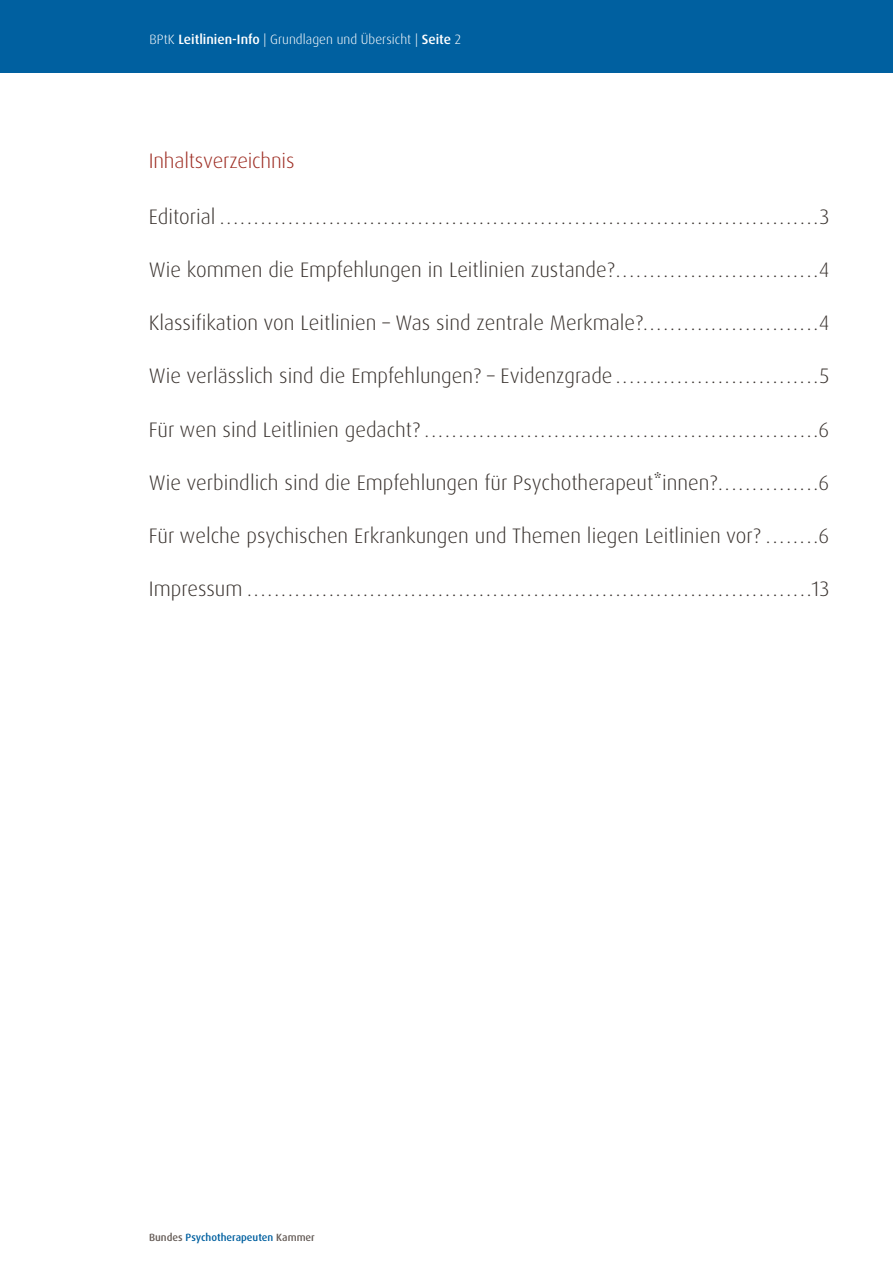
<style>
.page{position:relative;width:893px;height:1263px;background:#fff}
.page>*{position:absolute;margin:0;border:0;box-sizing:border-box;transform-origin:0 0}
.t1{font:300 21px "Dax OT";color:#3a332f}
.H1_headline_14_16{font:300 21px "Dax OT";letter-spacing:-.01em;color:#9e2e24}
.inhaltsverzeichnis_BPtK_1_Ebene{font:15px "Minion Pro";color:#3a332f}
.t2{font:300 13.5px "Dax OT";color:#fff}
.t3{font:500 10.5px "Dax OT";color:#0060a0}
.s1{font-weight:500}
.s2{font-family:"Dax OT";font-weight:300;font-size:21px}
.s3{font-family:"Minion Pro";font-weight:400;font-size:15px}
.s4{color:#655c57}
</style>
<div class="page">
<div style="left:0;top:0;width:893px;height:72px;background:#0060a0"></div>
<p class="t2" style="left:149px;top:31px;width:313px">BPtK <span class="s1">Leitlinien-Info</span> | Grundlagen und Übersicht | <span class="s1">Seite</span> 2</p>
<h1 class="H1_headline_14_16" style="left:149px;top:148px;width:147px">Inhaltsverzeichnis</h1>
<p class="inhaltsverzeichnis_BPtK_1_Ebene" style="left:149px;top:209px;width:682px"><span class="s2">Editorial</span> . . . . . . . . . . . . . . . . . . . . . . . . . . . . . . . . . . . . . . . . . . . . . . . . . . . . . . . . . . . . . . . . . . . . . . . . . . . . . . . . . . . . . . . <span class="s2">3</span></p>
<p class="t1" style="left:149px;top:256px;width:682px">Wie kommen die Empfehlungen in Leitlinien zustande? <span class="s3">. . . . . . . . . . . . . . . . . . . . . . . . . . . . .</span> 4</p>
<p class="t1" style="left:149px;top:310px;width:682px">Klassifikation von Leitlinien – Was sind zentrale Merkmale? <span class="s3">. . . . . . . . . . . . . . . . . . . . . . . . .</span> 4</p>
<p class="t1" style="left:149px;top:363px;width:682px">Wie verlässlich sind die Empfehlungen? – Evidenzgrade <span class="s3">. . . . . . . . . . . . . . . . . . . . . . . . . . . . .</span> 5</p>
<p class="inhaltsverzeichnis_BPtK_1_Ebene" style="left:149px;top:422px;width:682px"><span class="s2">Für wen sind Leitlinien gedacht?</span> . . . . . . . . . . . . . . . . . . . . . . . . . . . . . . . . . . . . . . . . . . . . . . . . . . . . . . . . . <span class="s2">6</span></p>
<p class="t1" style="left:149px;top:469px;width:682px">Wie verbindlich sind die Empfehlungen für Psychotherapeut*innen? <span class="s3">. . . . . . . . . . . . . .</span> 6</p>
<p class="t1" style="left:149px;top:523px;width:682px">Für welche psychischen Erkrankungen und Themen liegen Leitlinien vor? <span class="s3">. . . . . . .</span> 6</p>
<p class="inhaltsverzeichnis_BPtK_1_Ebene" style="left:149px;top:581px;width:682px"><span class="s2">Impressum</span> . . . . . . . . . . . . . . . . . . . . . . . . . . . . . . . . . . . . . . . . . . . . . . . . . . . . . . . . . . . . . . . . . . . . . . . . . . . . . . . . . . <span class="s2">13</span></p>
<p class="t3" style="left:149px;top:1230px;width:167px"><span class="s4">Bundes</span> Psychotherapeuten <span class="s4">Kammer</span></p>
</div>
